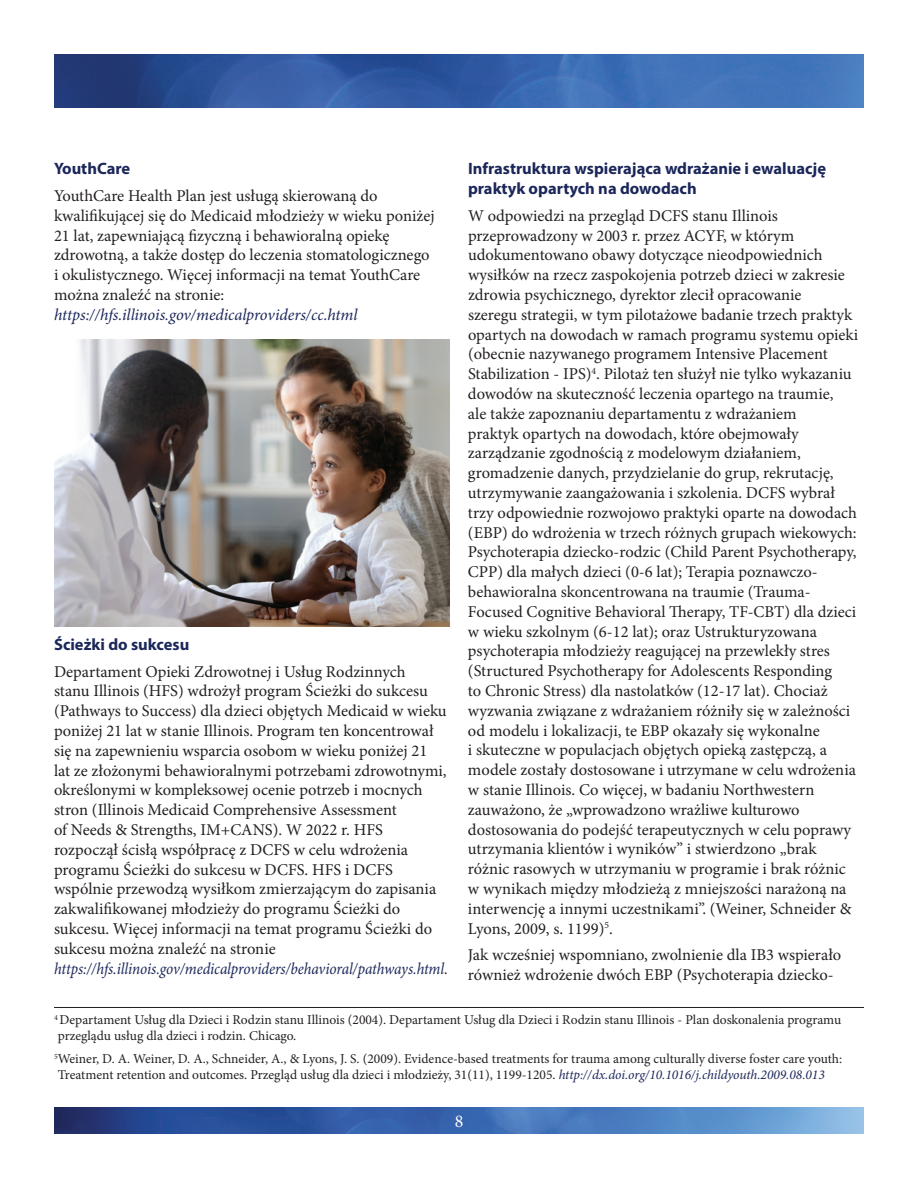
<style>
.page{position:relative;width:918px;height:1188px;background:#fff}
.page>*{position:absolute;margin:0;border:0;box-sizing:border-box;transform-origin:0 0}
.t1{font:18px "Minion Pro";color:#fff}
.t2{font:16.5px/19.8px "Minion Pro";color:#231f20}
.t3{font:700 16.5px/19.8px "Myriad Pro";color:#1b275a}
.t4{font:italic 16.5px "Minion Pro";letter-spacing:-.005em;color:#1b275a}
.t5{font:13.5px/16.2px "Minion Pro";color:#231f20}
.s1{font-style:italic;color:#1b275a}
</style>
<div class="page">
<img style="left:54px;top:1107px;width:810px;height:27px">
<img style="left:54px;top:54px;width:810px;height:54px">
<hr style="left:54px;top:1007px;width:810px;height:1px;background:#231f20">
<img style="left:54px;top:339px;width:396px;height:287px">
<p class="t3" style="left:468px;top:158px;width:360px">Infrastruktura wspierająca wdrażanie i ewaluację praktyk opartych na dowodach</p>
<p class="t2" style="left:468px;top:206px;width:392px">W odpowiedzi na przegląd DCFS stanu Illinois przeprowadzony w 2003 r. przez ACYF, w którym udokumentowano obawy dotyczące nieodpowiednich wysiłków na rzecz zaspokojenia potrzeb dzieci w zakresie zdrowia psychicznego, dyrektor zlecił opracowanie<br>szeregu strategii, w tym pilotażowe badanie trzech praktyk opartych na dowodach w ramach programu systemu opieki (obecnie nazywanego programem Intensive Placement Stabilization - IPS)<sup>4</sup>. Pilotaż ten służył nie tylko wykazaniu dowodów na skuteczność leczenia opartego na traumie,<br>ale także zapoznaniu departamentu z wdrażaniem<br>praktyk opartych na dowodach, które obejmowały zarządzanie zgodnością z modelowym działaniem, gromadzenie danych, przydzielanie do grup, rekrutację, utrzymywanie zaangażowania i szkolenia. DCFS wybrał trzy odpowiednie rozwojowo praktyki oparte na dowodach (EBP) do wdrożenia w trzech różnych grupach wiekowych:<br>Psychoterapia dziecko-rodzic (Child Parent Psychotherapy, CPP) dla małych dzieci (0-6 lat); Terapia poznawczo&shy;behawioralna skoncentrowana na traumie (Trauma-Focused Cognitive Behavioral Therapy, TF-CBT) dla dzieci w wieku szkolnym (6-12 lat); oraz Ustrukturyzowana psychoterapia młodzieży reagującej na przewlekły stres (Structured Psychotherapy for Adolescents Responding<br>to Chronic Stress) dla nastolatków (12-17 lat). Chociaż wyzwania związane z wdrażaniem różniły się w zależności od modelu i lokalizacji, te EBP okazały się wykonalne<br>i skuteczne w populacjach objętych opieką zastępczą, a modele zostały dostosowane i utrzymane w celu wdrożenia w stanie Illinois. Co więcej, w badaniu Northwestern zauważono, że „wprowadzono wrażliwe kulturowo dostosowania do podejść terapeutycznych w celu poprawy utrzymania klientów i wyników” i stwierdzono „brak różnic rasowych w utrzymaniu w programie i brak różnic w wynikach między młodzieżą z mniejszości narażoną na interwencję a innymi uczestnikami”. (Weiner, Schneider &amp; Lyons, 2009, s. 1199)<sup>5</sup>.</p>
<p class="t2" style="left:468px;top:945px;width:375px">Jak wcześniej wspomniano, zwolnienie dla IB3 wspierało również wdrożenie dwóch EBP (Psychoterapia dziecko-</p>
<p class="t5" style="left:54px;top:1012px;width:789px"><sup>4</sup> Departament Usług dla Dzieci i Rodzin stanu Illinois (2004). Departament Usług dla Dzieci i Rodzin stanu Illinois - Plan doskonalenia programu przeglądu usług dla dzieci i rodzin. Chicago.</p>
<p class="t5" style="left:54px;top:1051px;width:790px"><sup>5</sup>Weiner, D. A. Weiner, D. A., Schneider, A., &amp; Lyons, J. S. (2009). Evidence-based treatments for trauma among culturally diverse foster care youth:<br>Treatment retention and outcomes. Przegląd usług dla dzieci i młodzieży, 31(11), 1199-1205. <span class="s1">http://dx.doi.org/10.1016/j.childyouth.2009.08.013</span></p>
<p class="t3" style="left:54px;top:158px;width:78px">YouthCare</p>
<p class="t2" style="left:54px;top:186px;width:382px">YouthCare Health Plan jest usługą skierowaną do kwalifikującej się do Medicaid młodzieży w wieku poniżej 21 lat, zapewniającą fizyczną i behawioralną opiekę zdrowotną, a także dostęp do leczenia stomatologicznego i okulistycznego. Więcej informacji na temat YouthCare można znaleźć na stronie:</p>
<p class="t4" style="left:54px;top:303px;width:305px">https://hfs.illinois.gov/medicalproviders/cc.html</p>
<p class="t3" style="left:54px;top:634px;width:137px">Ścieżki do sukcesu</p>
<p class="t2" style="left:54px;top:661px;width:395px">Departament Opieki Zdrowotnej i Usług Rodzinnych<br>stanu Illinois (HFS) wdrożył program Ścieżki do sukcesu (Pathways to Success) dla dzieci objętych Medicaid w wieku poniżej 21 lat w stanie Illinois. Program ten koncentrował się na zapewnieniu wsparcia osobom w wieku poniżej 21 lat ze złożonymi behawioralnymi potrzebami zdrowotnymi, określonymi w kompleksowej ocenie potrzeb i mocnych stron (Illinois Medicaid Comprehensive Assessment<br>of Needs &amp; Strengths, IM+CANS). W 2022 r. HFS rozpoczął ścisłą współpracę z DCFS w celu wdrożenia programu Ścieżki do sukcesu w DCFS. HFS i DCFS wspólnie przewodzą wysiłkom zmierzającym do zapisania zakwalifikowanej młodzieży do programu Ścieżki do sukcesu. Więcej informacji na temat programu Ścieżki do sukcesu można znaleźć na stronie <span class="s1">https://hfs.illinois.gov/medicalproviders/behavioral/pathways.html</span>.</p>
<p class="t1" style="left:455px;top:1109px;width:10px">8</p>
</div>
